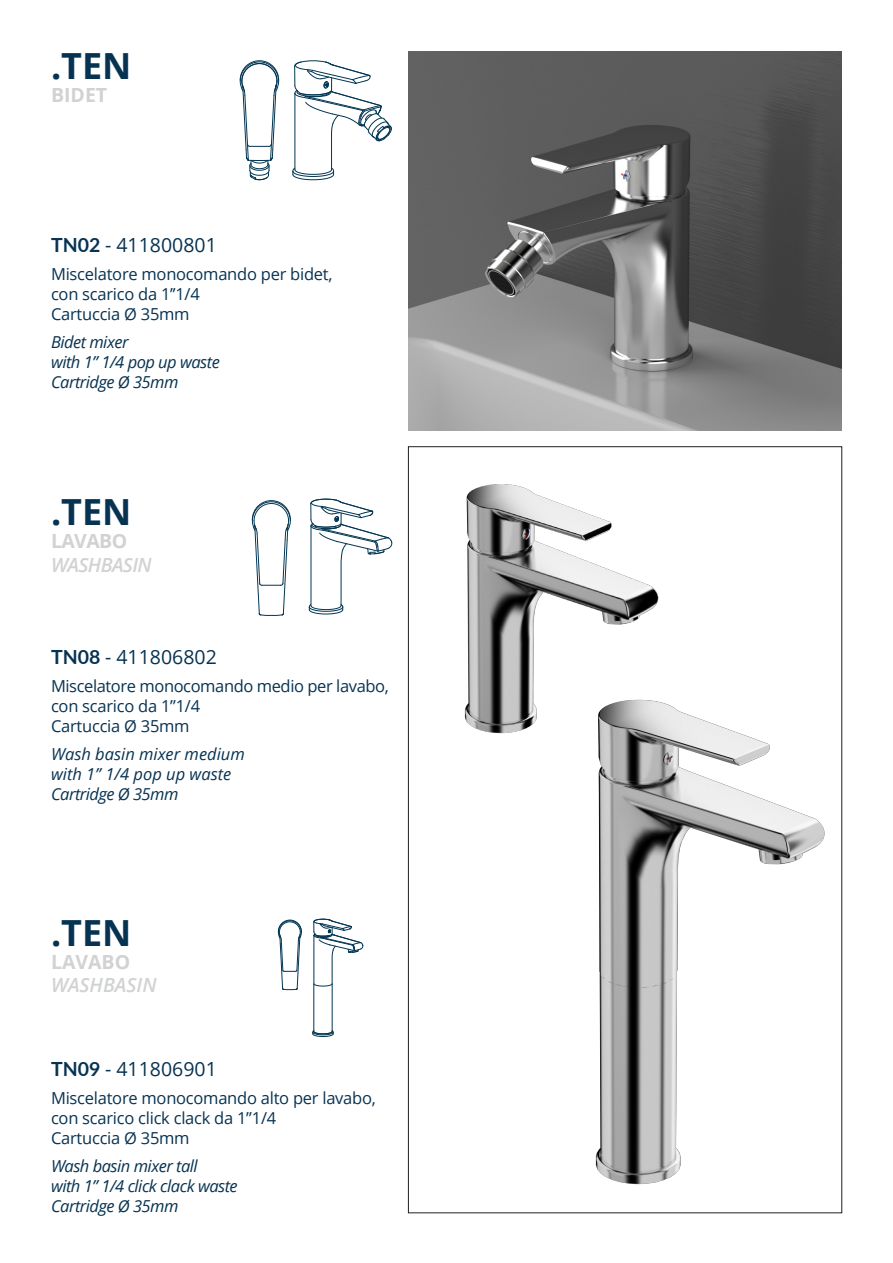
<style>
.page{position:relative;width:893px;height:1263px;background:#fff}
.page>*{position:absolute;margin:0;border:0;box-sizing:border-box;transform-origin:0 0}
.TITOLO{font:700 36px "Open Sans";color:#073352}
.ARITCOLO_SKU{font:19.5px "Open Sans";color:#073352}
.TITOLO-2{font:italic 600 19.5px/23.4px "Open Sans";letter-spacing:-.015em;color:#d1d2d4}
.TITOLO-3{font:700 19.5px "Open Sans";color:#d1d2d4}
.DESCRIZIONE_ITA{font:16.5px/19.8px "Open Sans";letter-spacing:-.015em;color:#073352}
.DESCRIZIONE_ING{font:italic 16.5px/19.8px "Open Sans";letter-spacing:-.03em;color:#073352}
.DESCRIZIONE_ING-2{font:16.5px/19.8px "Open Sans";letter-spacing:-.015em;color:#073352}
.DESCRIZIONE_ING-3{font:italic 16.5px/19.8px "Open Sans";color:#073352}
.s1{font-family:"Lato";font-weight:700}
.s2{font-weight:700;font-style:normal}
</style>
<div class="page">
<img style="left:408px;top:51px;width:434px;height:380px">
<hr style="left:331px;top:134px;width:1px;height:36px;background:#023653">
<hr style="left:295px;top:93px;width:1px;height:77px;background:#023653">
<svg style="left:292px;top:167px;width:42px;height:13px"></svg>
<svg style="left:294px;top:60px;width:98px;height:81px"></svg>
<svg style="left:240px;top:60px;width:39px;height:120px"></svg>
<img style="left:466px;top:484px;width:193px;height:203px">
<img style="left:464px;top:687px;width:378px;height:514px">
<svg style="left:308px;top:498px;width:84px;height:117px"></svg>
<svg style="left:252px;top:500px;width:39px;height:116px"></svg>
<svg style="left:313px;top:919px;width:50px;height:67px"></svg>
<svg style="left:278px;top:919px;width:24px;height:71px"></svg>
<hr style="left:332px;top:984px;width:1px;height:47px;background:#023653">
<hr style="left:314px;top:984px;width:1px;height:47px;background:#023653">
<svg style="left:312px;top:1030px;width:22px;height:7px"></svg>
<p class="TITOLO" style="left:51px;top:40px;width:82px">.TEN</p>
<p class="TITOLO-3" style="left:51px;top:81px;width:58px">BIDET</p>
<p class="ARITCOLO_SKU" style="left:51px;top:231px;width:167px"><span class="s1">TN02</span> - 411800801</p>
<p class="DESCRIZIONE_ITA" style="left:51px;top:264px;width:283px">Miscelatore monocomando per bidet,</p>
<p class="DESCRIZIONE_ITA" style="left:51px;top:283px;width:150px">con scarico da 1’’1/4</p>
<p class="DESCRIZIONE_ITA" style="left:51px;top:303px;width:140px">Cartuccia Ø 35mm</p>
<p class="DESCRIZIONE_ING" style="left:51px;top:332px;width:170px">Bidet mixer<br>with 1” 1/4 pop up waste</p>
<p class="DESCRIZIONE_ING" style="left:51px;top:371px;width:129px">Cartridge Ø 35mm</p>
<p class="TITOLO" style="left:51px;top:487px;width:82px">.TEN</p>
<p class="TITOLO-2" style="left:51px;top:529px;width:102px"><span class="s2">LAVABO<br></span>WASHBASIN</p>
<p class="ARITCOLO_SKU" style="left:51px;top:643px;width:167px"><span class="s1">TN08</span> - 411806802</p>
<p class="DESCRIZIONE_ITA" style="left:51px;top:676px;width:339px">Miscelatore monocomando medio per lavabo, con scarico da 1”1/4</p>
<p class="DESCRIZIONE_ITA" style="left:51px;top:715px;width:140px">Cartuccia Ø 35mm</p>
<p class="DESCRIZIONE_ING-3" style="left:51px;top:744px;width:195px">Wash basin mixer medium with 1” 1/4 pop up waste<br>Cartridge Ø 35mm</p>
<p class="TITOLO" style="left:51px;top:907px;width:82px">.TEN</p>
<p class="TITOLO-2" style="left:51px;top:950px;width:107px"><span class="s2">LAVABO<br></span>WASHBASIN</p>
<p class="ARITCOLO_SKU" style="left:51px;top:1056px;width:167px"><span class="s1">TN09</span> - 411806901</p>
<p class="DESCRIZIONE_ING-2" style="left:51px;top:1088px;width:326px">Miscelatore monocomando alto per lavabo, con scarico click clack da 1”1/4</p>
<p class="DESCRIZIONE_ITA" style="left:51px;top:1128px;width:140px">Cartuccia Ø 35mm</p>
<p class="DESCRIZIONE_ING" style="left:51px;top:1156px;width:188px">Wash basin mixer tall<br>with 1” 1/4 click clack waste</p>
<p class="DESCRIZIONE_ING" style="left:51px;top:1195px;width:129px">Cartridge Ø 35mm</p>
</div>
